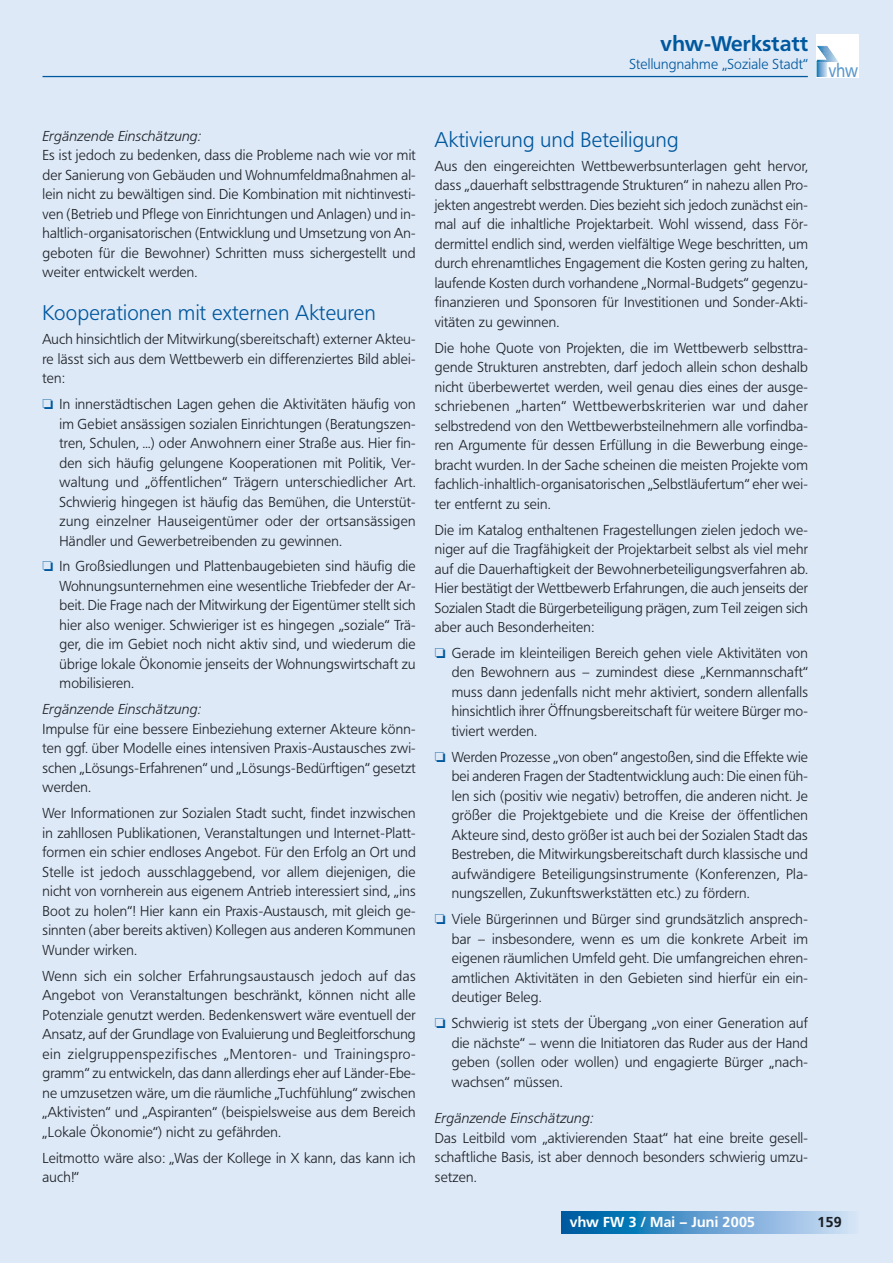
<style>
.page{position:relative;width:893px;height:1263px;background:#dee9f7}
.page>*{position:absolute;margin:0;border:0;box-sizing:border-box;transform-origin:0 0}
.t1{font:300 21px "Frutiger BQ";letter-spacing:.015em;color:#00589e}
.t2{font:700 21px "Frutiger BQ";letter-spacing:.015em;color:#00589e}
.t3{font:18.75px "Frutiger BQ";color:#5b98cc;scale:.83 1}
.t4{font:300 14.25px/19.5px "Frutiger BQ";letter-spacing:.015em;color:#1c2026;text-align:justify}
.t5{font:italic 300 14.25px "Frutiger BQ";letter-spacing:.015em;color:#1c2026}
.t6{font:300 14.25px "Frutiger BQ";letter-spacing:.015em;color:#00589e}
.t7{font:700 14.25px "Frutiger BQ";letter-spacing:.015em;color:#fff}
.t8{font:700 14.25px "Frutiger BQ";color:#1c2026}
.s1{color:#00589e}
</style>
<div class="page">
<h1 class="t2" style="left:661px;top:35px;width:149px">vhw-Werkstatt</h1>
<p class="t6" style="left:629px;top:58px;width:180px">Stellungnahme „Soziale Stadt“</p>
<h2 class="t3" style="left:829px;top:63px;width:37px">vhw</h2>
<p class="t5" style="left:43px;top:130px;width:160px">Ergänzende Einschätzung:</p>
<p class="t4" style="left:43px;top:147px;width:375px">Es ist jedoch zu bedenken, dass die Probleme nach wie vor mit der Sanierung von Gebäuden und Wohnumfeldmaßnahmen al&shy;lein nicht zu bewältigen sind. Die Kombination mit nichtinvesti&shy;ven (Betrieb und Pflege von Einrichtungen und Anlagen) und in&shy;haltlich-organisatorischen (Entwicklung und Umsetzung von An&shy;geboten für die Bewohner) Schritten muss sichergestellt und weiter entwickelt werden.</p>
<h1 class="t1" style="left:43px;top:304px;width:335px">Kooperationen mit externen Akteuren</h1>
<p class="t4" style="left:43px;top:331px;width:375px">Auch hinsichtlich der Mitwirkung(sbereitschaft) externer Akteu&shy;re lässt sich aus dem Wettbewerb ein differenziertes Bild ablei&shy;ten:</p>
<p class="t4" style="left:60px;top:395px;width:358px;text-indent:-17px"><span class="s1">❏</span> In innerstädtischen Lagen gehen die Aktivitäten häufig von im Gebiet ansässigen sozialen Einrichtungen (Beratungszen&shy;tren, Schulen, ...) oder Anwohnern einer Straße aus. Hier fin&shy;den sich häufig gelungene Kooperationen mit Politik, Ver&shy;waltung und „öffentlichen“ Trägern unterschiedlicher Art.<br>Schwierig hingegen ist häufig das Bemühen, die Unterstüt&shy;zung einzelner Hauseigentümer oder der ortsansässigen Händler und Gewerbetreibenden zu gewinnen.</p>
<p class="t4" style="left:60px;top:558px;width:358px;text-indent:-17px"><span class="s1">❏</span> In Großsiedlungen und Plattenbaugebieten sind häufig die Wohnungsunternehmen eine wesentliche Triebfeder der Ar&shy;beit. Die Frage nach der Mitwirkung der Eigentümer stellt sich hier also weniger. Schwieriger ist es hingegen „soziale“ Trä&shy;ger, die im Gebiet noch nicht aktiv sind, und wiederum die übrige lokale Ökonomie jenseits der Wohnungswirtschaft zu mobilisieren.</p>
<p class="t5" style="left:43px;top:704px;width:160px">Ergänzende Einschätzung:</p>
<p class="t4" style="left:43px;top:720px;width:375px">Impulse für eine bessere Einbeziehung externer Akteure könn&shy;ten ggf. über Modelle eines intensiven Praxis-Austausches zwi&shy;schen „Lösungs-Erfahrenen“ und „Lösungs-Bedürftigen“ gesetzt werden.</p>
<p class="t4" style="left:43px;top:805px;width:375px">Wer Informationen zur Sozialen Stadt sucht, findet inzwischen in zahllosen Publikationen, Veranstaltungen und Internet-Platt&shy;formen ein schier endloses Angebot. Für den Erfolg an Ort und Stelle ist jedoch ausschlaggebend, vor allem diejenigen, die nicht von vornherein aus eigenem Antrieb interessiert sind, „ins Boot zu holen“! Hier kann ein Praxis-Austausch, mit gleich ge&shy;sinnten (aber bereits aktiven) Kollegen aus anderen Kommunen Wunder wirken.</p>
<p class="t4" style="left:43px;top:967px;width:375px">Wenn sich ein solcher Erfahrungsaustausch jedoch auf das Angebot von Veranstaltungen beschränkt, können nicht alle Potenziale genutzt werden. Bedenkenswert wäre eventuell der Ansatz, auf der Grundlage von Evaluierung und Begleitforschung ein zielgruppenspezifisches „Mentoren- und Trainingspro&shy;gramm“ zu entwickeln, das dann allerdings eher auf Länder-Ebe&shy;ne umzusetzen wäre, um die räumliche „Tuchfühlung“ zwischen „Aktivisten“ und „Aspiranten“ (beispielsweise aus dem Bereich „Lokale Ökonomie“) nicht zu gefährden.</p>
<p class="t4" style="left:43px;top:1149px;width:375px">Leitmotto wäre also: „Was der Kollege in X kann, das kann ich auch!“</p>
<h1 class="t1" style="left:435px;top:131px;width:245px">Aktivierung und Beteiligung</h1>
<p class="t4" style="left:435px;top:157px;width:375px">Aus den eingereichten Wettbewerbsunterlagen geht hervor, dass „dauerhaft selbsttragende Strukturen“ in nahezu allen Pro&shy;jekten angestrebt werden. Dies bezieht sich jedoch zunächst ein&shy;mal auf die inhaltliche Projektarbeit. Wohl wissend, dass För&shy;dermittel endlich sind, werden vielfältige Wege beschritten, um durch ehrenamtliches Engagement die Kosten gering zu halten, laufende Kosten durch vorhandene „Normal-Budgets“ gegenzu&shy;finanzieren und Sponsoren für Investitionen und Sonder-Akti&shy;vitäten zu gewinnen.</p>
<p class="t4" style="left:435px;top:339px;width:375px">Die hohe Quote von Projekten, die im Wettbewerb selbsttra&shy;gende Strukturen anstrebten, darf jedoch allein schon deshalb nicht überbewertet werden, weil genau dies eines der ausge&shy;schriebenen „harten“ Wettbewerbskriterien war und daher selbstredend von den Wettbewerbsteilnehmern alle vorfindba&shy;ren Argumente für dessen Erfüllung in die Bewerbung einge&shy;bracht wurden. In der Sache scheinen die meisten Projekte vom fachlich-inhaltlich-organisatorischen „Selbstläufertum“ eher wei&shy;ter entfernt zu sein.</p>
<p class="t4" style="left:435px;top:521px;width:375px">Die im Katalog enthaltenen Fragestellungen zielen jedoch we&shy;niger auf die Tragfähigkeit der Projektarbeit selbst als viel mehr auf die Dauerhaftigkeit der Bewohnerbeteiligungsverfahren ab.<br>Hier bestätigt der Wettbewerb Erfahrungen, die auch jenseits der Sozialen Stadt die Bürgerbeteiligung prägen, zum Teil zeigen sich aber auch Besonderheiten:</p>
<p class="t4" style="left:452px;top:644px;width:358px;text-indent:-17px"><span class="s1">❏</span> Gerade im kleinteiligen Bereich gehen viele Aktivitäten von den Bewohnern aus – zumindest diese „Kernmannschaft“ muss dann jedenfalls nicht mehr aktiviert, sondern allenfalls hinsichtlich ihrer Öffnungsbereitschaft für weitere Bürger mo&shy;tiviert werden.</p>
<p class="t4" style="left:452px;top:748px;width:358px;text-indent:-17px"><span class="s1">❏</span> Werden Prozesse „von oben“ angestoßen, sind die Effekte wie bei anderen Fragen der Stadtentwicklung auch: Die einen füh&shy;len sich (positiv wie negativ) betroffen, die anderen nicht. Je größer die Projektgebiete und die Kreise der öffentlichen Akteure sind, desto größer ist auch bei der Sozialen Stadt das Bestreben, die Mitwirkungsbereitschaft durch klassische und aufwändigere Beteiligungsinstrumente (Konferenzen, Pla&shy;nungszellen, Zukunftswerkstätten etc.) zu fördern.</p>
<p class="t4" style="left:452px;top:911px;width:358px;text-indent:-17px"><span class="s1">❏</span> Viele Bürgerinnen und Bürger sind grundsätzlich ansprech&shy;bar – insbesondere, wenn es um die konkrete Arbeit im eigenen räumlichen Umfeld geht. Die umfangreichen ehren&shy;amtlichen Aktivitäten in den Gebieten sind hierfür ein ein&shy;deutiger Beleg.</p>
<p class="t4" style="left:452px;top:1015px;width:358px;text-indent:-17px"><span class="s1">❏</span> Schwierig ist stets der Übergang „von einer Generation auf die nächste“ – wenn die Initiatoren das Ruder aus der Hand geben (sollen oder wollen) und engagierte Bürger „nach&shy;wachsen“ müssen.</p>
<p class="t5" style="left:435px;top:1112px;width:160px">Ergänzende Einschätzung:</p>
<p class="t4" style="left:435px;top:1129px;width:375px">Das Leitbild vom „aktivierenden Staat“ hat eine breite gesell&shy;schaftliche Basis, ist aber dennoch besonders schwierig umzu&shy;setzen.</p>
<p class="t7" style="left:570px;top:1216px;width:187px">vhw FW 3 / Mai – Juni 2005</p>
<p class="t8" style="left:817px;top:1216px;width:26px">159</p>
</div>
